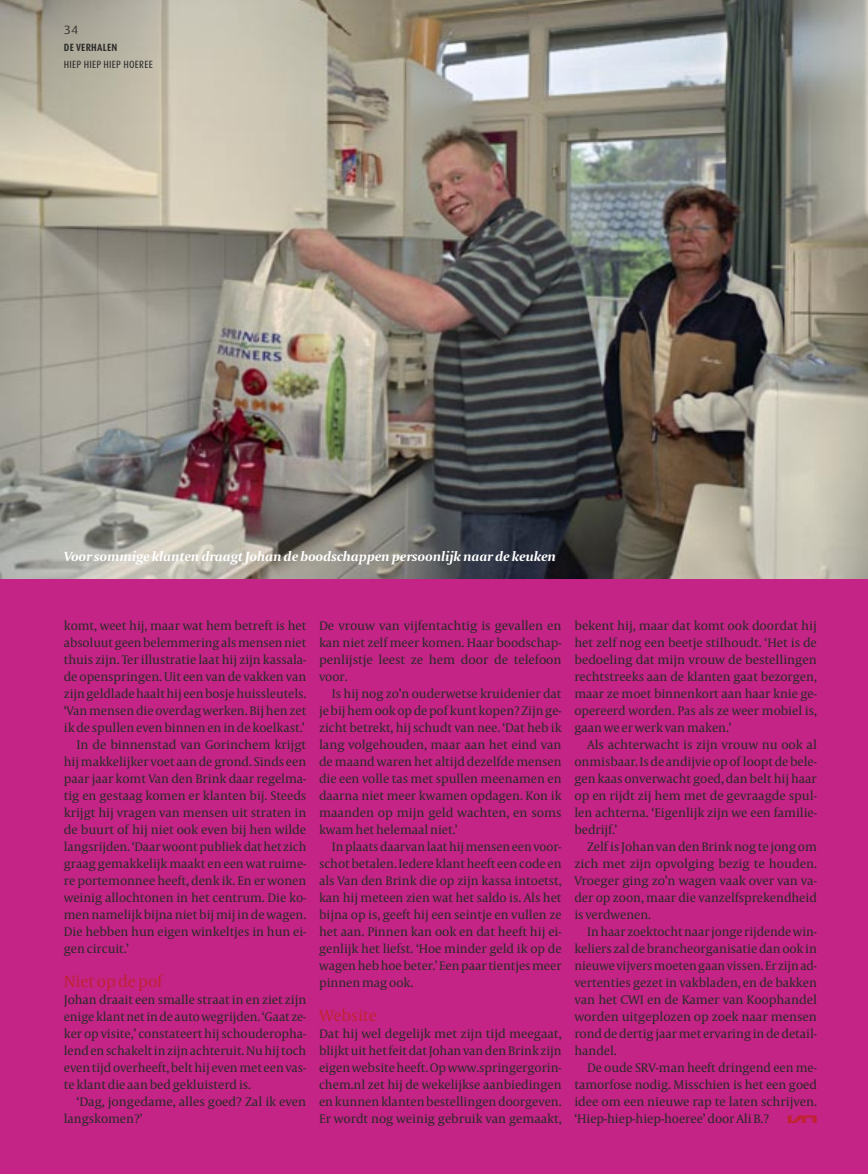
<style>
.page{position:relative;width:868px;height:1174px;background:#fff}
.page>*{position:absolute;margin:0;border:0;box-sizing:border-box;transform-origin:0 0}
._05_tussenkop{font:16.5px "Capitol News";letter-spacing:-.005em;color:#c02335}
._17_onderschrift-R{font:italic 700 13.95px "Capitolium";letter-spacing:-.01em;color:#fff;scale:1.06 1}
._10_tekst-ju{font:12.75px/17px "Capitol News";letter-spacing:-.005em;color:#2c2b29;text-align:justify}
._08_initiaal-ju-3_0{font:12.75px/17px "Capitol News";letter-spacing:-.005em;color:#2c2b29;text-align:justify}
._08_initiaal-ju-3_0-2{font:12.75px "Logo Font";color:#c02335}
.X1_kopregel_L{font:12px "Dax Wide";color:#2c2b29}
.X1_kopregel_L-2{font:10.5px "Dax Condensed";letter-spacing:.025em;color:#2c2b29}
.X1_kopregel_L-3{font:700 10.5px "Dax Condensed";letter-spacing:.03em;color:#2c2b29}
</style>
<div class="page">
<div style="left:0;top:0;width:867px;height:1174px;background:#c32486"></div>
<img style="left:0;top:0;width:867px;height:578px">
<p class="X1_kopregel_L" style="left:64px;top:23px;width:16px">34</p>
<p class="X1_kopregel_L-3" style="left:64px;top:42px;width:55px">DE VERHALEN</p>
<p class="X1_kopregel_L-2" style="left:64px;top:59px;width:90px">HIEP HIEP HIEP HOEREE</p>
<p class="_17_onderschrift-R" style="left:64px;top:549px;width:466px">Voor sommige klanten draagt Johan de boodschappen persoonlijk naar de keuken</p>
<p class="_10_tekst-ju" style="left:64px;top:617px;width:244px">komt, weet hij, maar wat hem betreft is het absoluut geen belemmering als mensen niet thuis zijn. Ter illustratie laat hij zijn kassala&shy;de openspringen. Uit een van de vakken van zijn geldlade haalt hij een bosje huissleutels. ‘Van mensen die overdag werken. Bij hen zet ik de spullen even binnen en in de koelkast.’</p>
<p class="_10_tekst-ju" style="left:64px;top:736px;width:244px;text-indent:13px">In de binnenstad van Gorinchem krijgt hij makkelijker voet aan de grond. Sinds een paar jaar komt Van den Brink daar regelma&shy;tig en gestaag komen er klanten bij. Steeds krijgt hij vragen van mensen uit straten in de buurt of hij niet ook even bij hen wilde langsrijden. ‘Daar woont publiek dat het zich graag gemakkelijk maakt en een wat ruime&shy;re portemonnee heeft, denk ik. En er wonen weinig allochtonen in het centrum. Die ko&shy;men namelijk bijna niet bij mij in de wagen.<br>Die hebben hun eigen winkeltjes in hun ei&shy;gen circuit.’</p>
<p class="_05_tussenkop" style="left:64px;top:972px;width:100px">Niet op de pof</p>
<p class="_08_initiaal-ju-3_0" style="left:64px;top:991px;width:244px">Johan draait een smalle straat in en ziet zijn enige klant net in de auto wegrijden. ‘Gaat ze&shy;ker op visite,’ constateert hij schouderopha&shy;lend en schakelt in zijn achteruit. Nu hij toch even tijd overheeft, belt hij even met een vas&shy;te klant die aan bed gekluisterd is.</p>
<p class="_10_tekst-ju" style="left:64px;top:1093px;width:244px;text-indent:13px">‘Dag, jongedame, alles goed? Zal ik even langskomen?’</p>
<p class="_08_initiaal-ju-3_0" style="left:319px;top:617px;width:244px">De vrouw van vijfentachtig is gevallen en kan niet zelf meer komen. Haar boodschap&shy;penlijstje leest ze hem door de telefoon voor.</p>
<p class="_10_tekst-ju" style="left:319px;top:685px;width:244px;text-indent:13px">Is hij nog zo’n ouderwetse kruidenier dat je bij hem ook op de pof kunt kopen? Zijn ge&shy;zicht betrekt, hij schudt van nee. ‘Dat heb ik lang volgehouden, maar aan het eind van de maand waren het altijd dezelfde mensen die een volle tas met spullen meenamen en daarna niet meer kwamen opdagen. Kon ik maanden op mijn geld wachten, en soms kwam het helemaal niet.’</p>
<p class="_10_tekst-ju" style="left:319px;top:838px;width:244px;text-indent:13px">In plaats daarvan laat hij mensen een voor&shy;schot betalen. Iedere klant heeft een code en als Van den Brink die op zijn kassa intoetst, kan hij meteen zien wat het saldo is. Als het bijna op is, geeft hij een seintje en vullen ze het aan. Pinnen kan ook en dat heeft hij ei&shy;genlijk het liefst. ‘Hoe minder geld ik op de wagen heb hoe beter.’ Een paar tientjes meer pinnen mag ook.</p>
<p class="_05_tussenkop" style="left:319px;top:1006px;width:59px">Website</p>
<p class="_08_initiaal-ju-3_0" style="left:319px;top:1025px;width:244px">Dat hij wel degelijk met zijn tijd meegaat, blijkt uit het feit dat Johan van den Brink zijn eigen website heeft. Op www.springergorin&shy;chem.nl zet hij de wekelijkse aanbiedingen en kunnen klanten bestellingen doorgeven.<br>Er wordt nog weinig gebruik van gemaakt,</p>
<p class="_08_initiaal-ju-3_0" style="left:574px;top:617px;width:244px">bekent hij, maar dat komt ook doordat hij het zelf nog een beetje stilhoudt. ‘Het is de bedoeling dat mijn vrouw de bestellingen rechtstreeks aan de klanten gaat bezorgen, maar ze moet binnenkort aan haar knie ge&shy;opereerd worden. Pas als ze weer mobiel is, gaan we er werk van maken.’</p>
<p class="_10_tekst-ju" style="left:574px;top:736px;width:244px;text-indent:13px">Als achterwacht is zijn vrouw nu ook al onmisbaar. Is de andijvie op of loopt de bele&shy;gen kaas onverwacht goed, dan belt hij haar op en rijdt zij hem met de gevraagde spul&shy;len achterna. ‘Eigenlijk zijn we een familie&shy;bedrijf.’</p>
<p class="_10_tekst-ju" style="left:574px;top:838px;width:244px;text-indent:13px">Zelf is Johan van den Brink nog te jong om zich met zijn opvolging bezig te houden.<br>Vroeger ging zo’n wagen vaak over van va&shy;der op zoon, maar die vanzelfsprekendheid is verdwenen.</p>
<p class="_10_tekst-ju" style="left:574px;top:923px;width:244px;text-indent:13px">In haar zoektocht naar jonge rijdende win&shy;keliers zal de brancheorganisatie dan ook in nieuwe vijvers moeten gaan vissen. Er zijn ad&shy;vertenties gezet in vakbladen, en de bakken van het CWI en de Kamer van Koophandel worden uitgeplozen op zoek naar mensen rond de dertig jaar met ervaring in de detail&shy;handel.</p>
<p class="_08_initiaal-ju-3_0" style="left:574px;top:1059px;width:244px;text-indent:13px">De oude SRV-man heeft dringend een me&shy;tamorfose nodig. Misschien is het een goed idee om een nieuwe rap te laten schrijven. ‘Hiep-hiep-hiep-hoeree’ door Ali B.?</p>
<p class="_08_initiaal-ju-3_0-2" style="left:787px;top:1111px;width:30px">V</p>
</div>
